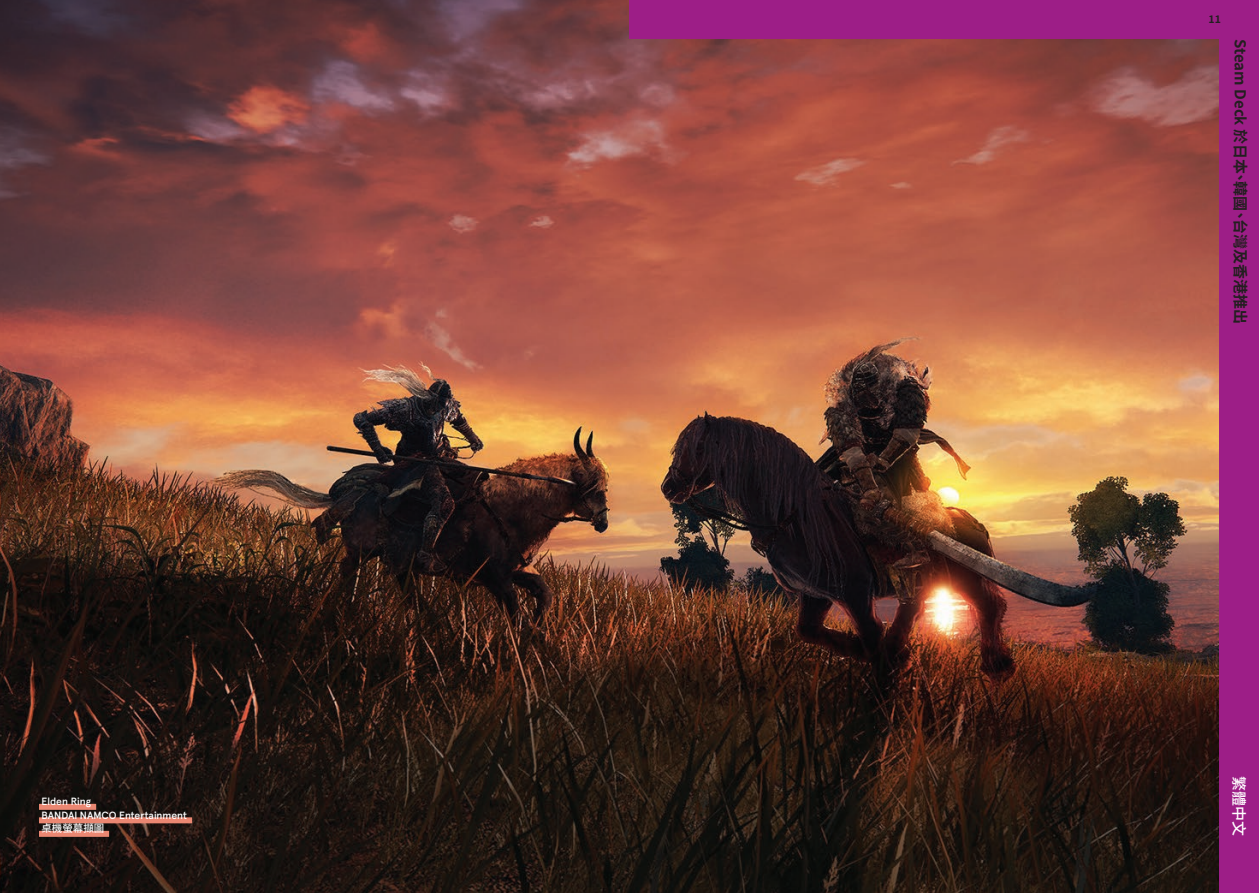
<style>
.page{position:relative;width:1259px;height:893px;background:#fff}
.page>*{position:absolute;margin:0;border:0;box-sizing:border-box;transform-origin:0 0}
.t1{font:700 15px "Noto Sans TC";color:#231f20}
.t2{font:500 15px "Noto Sans TC";color:#fff}
.t3{font:500 10.5px/13.5px "Apercu";color:#fff}
.t4{font:700 10.5px "Noto Sans TC";color:#231f20}
.s1{font-family:"Noto Sans TC"}
</style>
<div class="page">
<img style="left:0;top:0;width:1219px;height:893px">
<div style="left:39px;top:804px;width:57px;height:6px;background:#ea8772"></div>
<div style="left:39px;top:817px;width:153px;height:6px;background:#ea8772"></div>
<div style="left:39px;top:831px;width:70px;height:6px;background:#ea8772"></div>
<div style="left:1219px;top:0;width:40px;height:893px;background:#9d1e87"></div>
<div style="left:629px;top:0;width:630px;height:39px;background:#9d1e87"></div>
<p class="t3" style="left:41px;top:794px;width:147px">Elden Ring<br>BANDAI NAMCO Entertainment<span class="s1">桌機螢幕擷圖</span></p>
<p class="t4" style="left:1208px;top:13px;width:14px">11</p>
<h1 class="t1" style="left:1248px;top:39px;width:286px;rotate:90deg">Steam Deck 於日本、韓國、台灣及香港推出</h1>
<h1 class="t2" style="left:1247px;top:776px;width:61px;rotate:90deg">繁體中文</h1>
</div>
